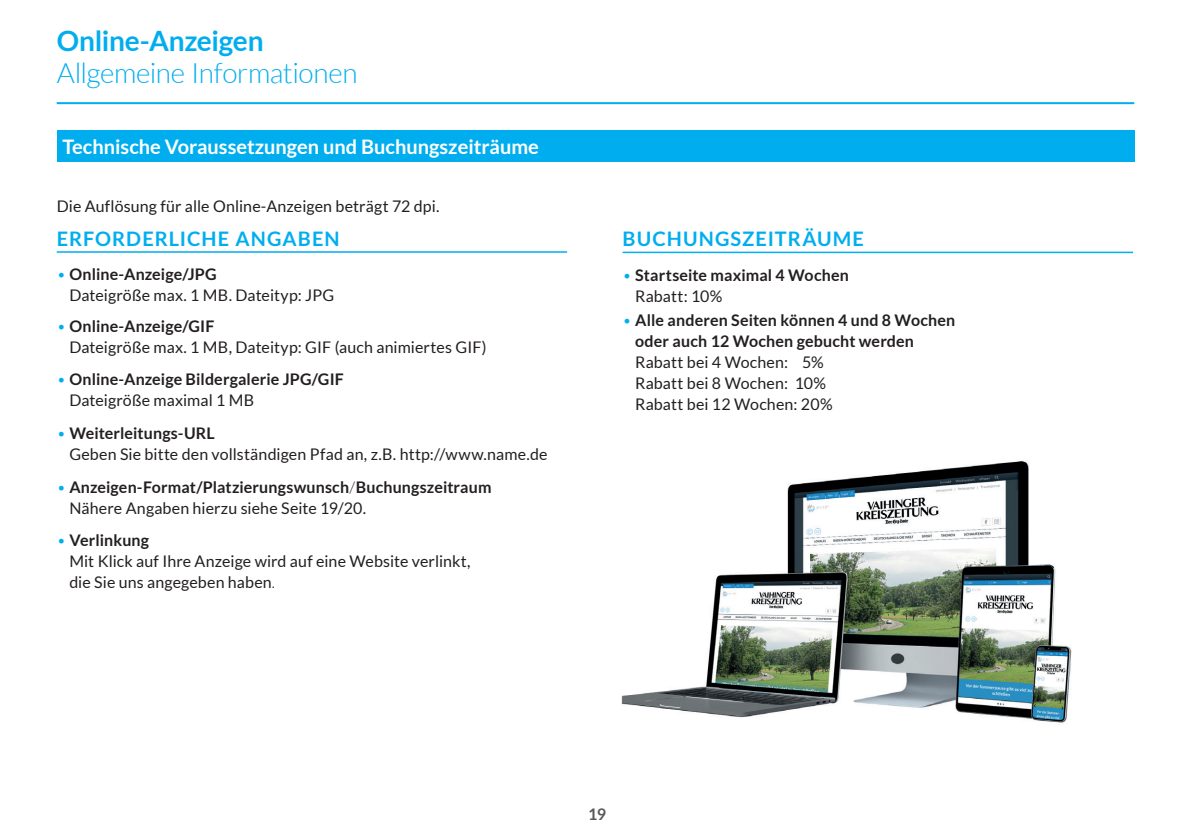
<style>
.page{position:relative;width:1191px;height:840px;background:#fff}
.page>*{position:absolute;margin:0;border:0;box-sizing:border-box;transform-origin:0 0}
.t1{font:300 28px "Lato";letter-spacing:-.015em;color:#00aeef}
.t2{font:700 28px "Lato";letter-spacing:-.01em;color:#00aeef}
.t3{font:700 20px "Lato";color:#fff}
.t4{font:700 20px "Lato";letter-spacing:.05em;color:#00aeef}
.t5{font:16px/21px "Lato";letter-spacing:.005em;color:#231f20}
.t6{font:700 16px/21px "Lato";letter-spacing:.01em;color:#231f20}
.t7{font:700 16px "Lato";color:#57585a}
.s1{font-weight:300;color:#00aeef}
.s2{font-weight:700}
.s3{font-weight:400}
.s4{font-weight:300}
</style>
<div class="page">
<hr style="left:57px;top:102px;width:1077px;height:2px;background:#00aeef">
<img style="left:621px;top:461px;width:451px;height:262px">
<hr style="left:57px;top:251px;width:510px;height:1px;background:#00aeef">
<div style="left:57px;top:130px;width:1077px;height:32px;background:#00aeef"></div>
<hr style="left:622px;top:251px;width:511px;height:2px;background:#00aeef">
<h1 class="t2" style="left:57px;top:25px;width:208px">Online-Anzeigen</h1>
<h1 class="t1" style="left:57px;top:58px;width:302px">Allgemeine Informationen</h1>
<p class="t3" style="left:62px;top:135px;width:478px">Technische Voraussetzungen und Buchungszeiträume</p>
<p class="t5" style="left:57px;top:195px;width:384px">Die Auflösung für alle Online-Anzeigen beträgt 72 dpi.</p>
<p class="t4" style="left:57px;top:227px;width:196px">erforderliche anga</p>
<p class="t4" style="left:298px;top:227px;width:28px">ben</p>
<p class="t5" style="left:69px;top:263px;width:266px;text-indent:-13px"><span class="s1">•</span> <span class="s2">Online-Anzeige/JPG<br></span>Dateigröße max. 1 MB. Dateityp: JPG</p>
<p class="t5" style="left:69px;top:316px;width:419px;text-indent:-13px"><span class="s1">•</span> <span class="s2">Online-Anzeige/GIF<br></span>Dateigröße max. 1 MB, Dateityp: GIF (auch animiertes GIF)</p>
<p class="t6" style="left:69px;top:368px;width:276px;text-indent:-13px"><span class="s1">•</span> Online-Anzeige Bildergalerie JPG/GIF<br><span class="s3">Dateigröße maximal 1 MB</span></p>
<p class="t5" style="left:69px;top:422px;width:480px;text-indent:-13px"><span class="s1">•</span> <span class="s2">Weiterleitungs-URL<br></span>Geben Sie bitte den vollständigen Pfad an, z.B. http://www.name.de</p>
<p class="t6" style="left:69px;top:475px;width:423px;text-indent:-13px"><span class="s1">•</span> Anzeigen-Format/Platzierungswunsch<span class="s4">/</span>Buchungszeitraum<br><span class="s3">Nähere Angaben hierzu siehe Seite 19/20.</span></p>
<p class="t5" style="left:69px;top:529px;width:403px;text-indent:-13px"><span class="s1">•</span> <span class="s2">Verlinkung<br></span>Mit Klick auf Ihre Anzeige wird auf eine Website verlinkt, die Sie uns angegeben haben<span class="s4">.</span></p>
<p class="t4" style="left:622px;top:227px;width:226px">Buchungszeiträume</p>
<p class="t6" style="left:635px;top:264px;width:215px;text-indent:-13px"><span class="s1">•</span> Startseite maximal 4 Wochen<br><span class="s3">Rabatt: 10%</span></p>
<p class="t6" style="left:635px;top:309px;width:321px;text-indent:-13px"><span class="s1">•</span> Alle anderen Seiten können 4 und 8 Wochen oder auch 12 Wochen gebucht werden</p>
<p class="t5" style="left:635px;top:351px;width:199px">Rabatt bei 4 Wochen: 5%<br>Rabatt bei 8 Wochen: 10%<br>Rabatt bei 12 Wochen: 20%</p>
<p class="t7" style="left:588px;top:804px;width:20px">19</p>
</div>
